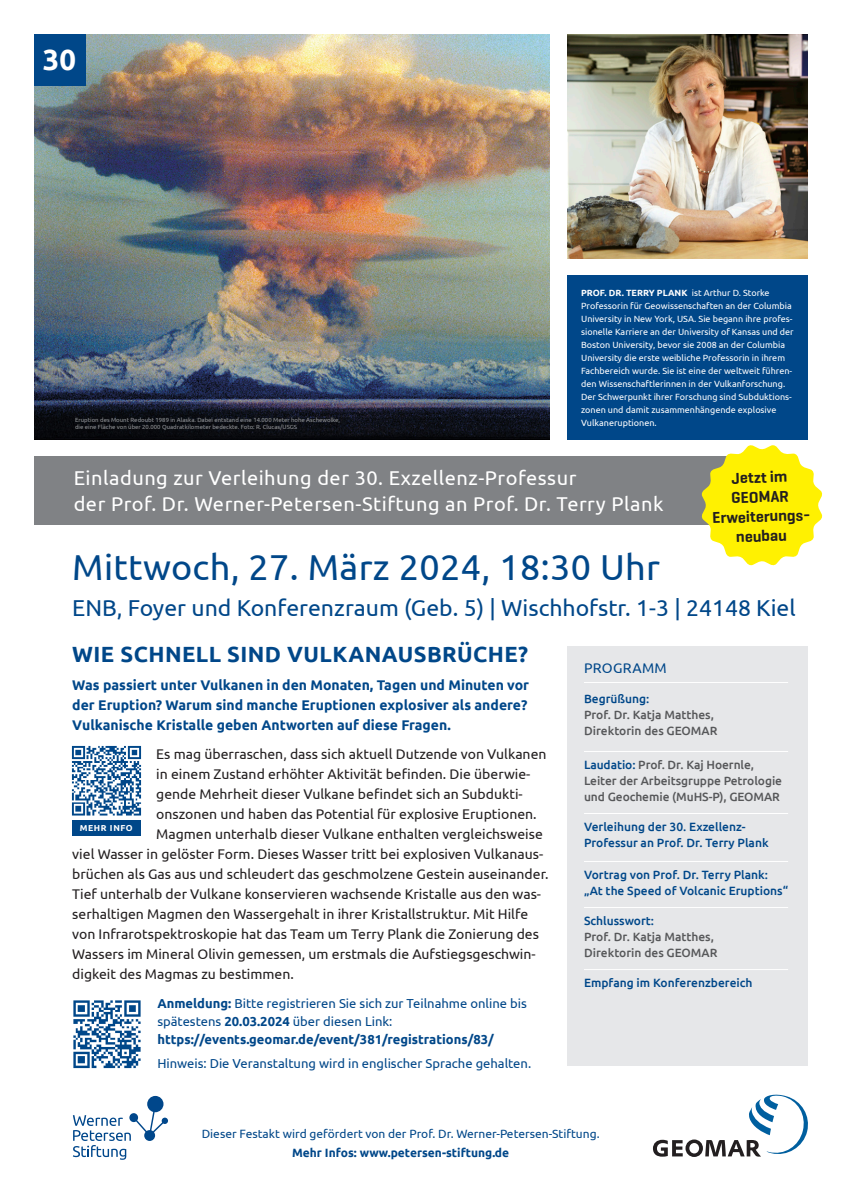
<style>
.page{position:relative;width:842px;height:1191px;background:#fff}
.page>*{position:absolute;margin:0;border:0;box-sizing:border-box;transform-origin:0 0}
.t1{font:36px "Ubuntu";letter-spacing:.01em;color:#004789}
.t2{font:700 29.2px "Ubuntu";color:#fff}
.t3{font:23px "Ubuntu";color:#004789}
.t4{font:700 22px "Ubuntu";letter-spacing:.02em;color:#004789}
.t5{font:20px/26px "Ubuntu";letter-spacing:.025em;color:#fff}
.t6{font:600 16px/19.5px "Geogrotesque";color:#231f20;text-align:center}
.t7{font:14px "Ubuntu";color:#231f20}
.t8{font:700 14px/20px "Ubuntu";color:#004789}
.t9{font:14px "Ubuntu";letter-spacing:.025em;color:#004789}
.t10{font:700 13px/18px "Ubuntu";color:#004789}
.t11{font:13px "Ubuntu";color:#004789}
.t12{font:500 12px/16px "Ubuntu";color:#57585a}
.t13{font:500 12px/16px "Ubuntu";color:#004789}
.t14{font:12px "Ubuntu";color:#004789}
.t15{font:700 12px "Ubuntu";color:#004789}
.t16{font:9px/13px "Ubuntu";color:#fff}
.t17{font:700 8.6px "Ubuntu";letter-spacing:.07em;color:#fff}
.t18{font:6px/7.2px "Ubuntu";color:#939598}
.s1{font-weight:700}
.s2{font-weight:400}
.s3{color:#004789}
</style>
<div class="page">
<svg style="left:653px;top:1094px;width:155px;height:63px"></svg>
<img style="left:34px;top:34px;width:516px;height:405px">
<img style="left:567px;top:34px;width:241px;height:224px">
<div style="left:34px;top:456px;width:757px;height:68px;background:#808285"></div>
<div style="left:567px;top:275px;width:241px;height:164px;background:#004789"></div>
<div style="left:34px;top:34px;width:51px;height:51px;background:#004789"></div>
<svg style="left:73px;top:1096px;width:95px;height:63px"></svg>
<div style="left:567px;top:646px;width:241px;height:420px;background:#e6e7e9"></div>
<hr style="left:584px;top:682px;width:204px;height:1px;background:#fff">
<hr style="left:584px;top:751px;width:204px;height:1px;background:#fff">
<hr style="left:584px;top:813px;width:204px;height:1px;background:#fff">
<hr style="left:584px;top:861px;width:204px;height:1px;background:#fff">
<hr style="left:584px;top:907px;width:204px;height:1px;background:#fff">
<hr style="left:584px;top:969px;width:204px;height:1px;background:#fff">
<svg style="left:701px;top:445px;width:122px;height:121px"></svg>
<img style="left:71px;top:745px;width:71px;height:70px">
<div style="left:72px;top:820px;width:68px;height:15px;background:#004789"></div>
<img style="left:73px;top:1000px;width:68px;height:69px">
<p class="t2" style="left:43px;top:42px;width:35px">30</p>
<p class="t18" style="left:75px;top:416px;width:266px">Eruption des Mount Redoubt 1989 in Alaska. Dabei entstand eine 14.000 Meter hohe Aschewolke, die eine Fläche von über 20.000 Quadratkilometer bedeckte. Foto: R. Clucas/USGS</p>
<p class="t16" style="left:581px;top:286px;width:214px"><span class="s1">PROF. DR. TERRY PLANK</span> ist Arthur D. Storke Professorin für Geowissenschaften an der Columbia University in New York, USA. Sie begann ihre profes&shy;sionelle Karriere an der University of Kansas und der Boston University, bevor sie 2008 an der Columbia University die erste weibliche Professorin in ihrem Fachbereich wurde. Sie ist eine der weltweit führen&shy;den Wissenschaftlerinnen in der Vulkanforschung.<br>Der Schwerpunkt ihrer Forschung sind Subduktions&shy;zonen und damit zusammenhängende explosive Vulkaneruptionen.</p>
<p class="t5" style="left:74px;top:464px;width:591px">Einladung zur Verleihung der 30. Exzellenz-Professur<br>der Prof. Dr. Werner-Petersen-Stiftung an Prof. Dr. Terry Plank</p>
<p class="t6" style="left:711px;top:469px;width:100px;rotate:-2deg">Jetzt im<br>GEOMAR<br>Erweiterungs&shy;neubau</p>
<p class="t1" style="left:72px;top:546px;width:589px">Mittwoch, 27. März 2024, 18:30 Uhr</p>
<p class="t3" style="left:72px;top:593px;width:725px">ENB, Foyer und Konferenzraum (Geb. 5) | Wischhofstr. 1-3 | 24148 Kiel</p>
<p class="t4" style="left:72px;top:640px;width:457px">WIE SCHNELL SIND VULKANAUSBRÜCHE?</p>
<p class="t8" style="left:72px;top:675px;width:458px">Was passiert unter Vulkanen in den Monaten, Tagen und Minuten vor der Eruption? Warum sind manche Eruptionen explosiver als andere?<br>Vulkanische Kristalle geben Antworten auf diese Fragen.</p>
<p class="t7" style="left:156px;top:745px;width:392px">Es mag überraschen, dass sich aktuell Dutzende von Vulkanen</p>
<p class="t7" style="left:156px;top:765px;width:376px">in einem Zustand erhöhter Aktivität befinden. Die überwie-</p>
<p class="t7" style="left:156px;top:785px;width:368px">gende Mehrheit dieser Vulkane befindet sich an Subdukti-</p>
<p class="t7" style="left:156px;top:805px;width:382px">onszonen und haben das Potential für explosive Eruptionen.</p>
<p class="t7" style="left:156px;top:825px;width:388px">Magmen unterhalb dieser Vulkane enthalten vergleichsweise</p>
<p class="t7" style="left:72px;top:845px;width:472px">viel Wasser in gelöster Form. Dieses Wasser tritt bei explosiven Vulkanaus-</p>
<p class="t7" style="left:72px;top:865px;width:478px">brüchen als Gas aus und schleudert das geschmolzene Gestein auseinander.</p>
<p class="t7" style="left:72px;top:885px;width:470px">Tief unterhalb der Vulkane konservieren wachsende Kristalle aus den was-</p>
<p class="t7" style="left:72px;top:905px;width:458px">serhaltigen Magmen den Wassergehalt in ihrer Kristallstruktur. Mit Hilfe</p>
<p class="t7" style="left:72px;top:925px;width:468px">von Infrarotspektroskopie hat das Team um Terry Plank die Zonierung des</p>
<p class="t7" style="left:72px;top:945px;width:465px">Wassers im Mineral Olivin gemessen, um erstmals die Aufstiegsgeschwin-</p>
<p class="t7" style="left:72px;top:965px;width:223px">digkeit des Magmas zu bestimmen.</p>
<p class="t17" style="left:80px;top:822px;width:55px">MEHR INFO</p>
<p class="t10" style="left:157px;top:994px;width:371px">Anmeldung: <span class="s2">Bitte registrieren Sie sich zur Teilnahme online bis spätestens</span> 20.03.2024 <span class="s2">über diesen Link: </span>https://events.geomar.de/event/381/registrations/83/</p>
<p class="t11" style="left:157px;top:1055px;width:375px">Hinweis: Die Veranstaltung wird in englischer Sprache gehalten.</p>
<p class="t9" style="left:584px;top:659px;width:84px">PROGRAMM</p>
<p class="t12" style="left:584px;top:690px;width:135px"><span class="s3">Begrüßung:<br></span>Prof. Dr. Katja Matthes,<br>Direktorin des GEOMAR</p>
<p class="t12" style="left:584px;top:756px;width:200px"><span class="s3">Laudatio:</span> Prof. Dr. Kaj Hoernle,<br>Leiter der Arbeitsgruppe Petrologie und Geochemie (MuHS-P), GEOMAR</p>
<p class="t13" style="left:584px;top:818px;width:186px">Verleihung der 30. Exzellenz-<br>Professur an Prof. Dr. Terry Plank</p>
<p class="t13" style="left:584px;top:866px;width:206px">Vortrag von Prof. Dr. Terry Plank: „At the Speed of Volcanic Eruptions“</p>
<p class="t12" style="left:584px;top:912px;width:135px"><span class="s3">Schlusswort:<br></span>Prof. Dr. Katja Matthes,<br>Direktorin des GEOMAR</p>
<p class="t13" style="left:584px;top:974px;width:170px">Empfang im Konferenzbereich</p>
<p class="t14" style="left:202px;top:1126px;width:399px">Dieser Festakt wird gefördert von der Prof. Dr. Werner-Petersen-Stiftung.</p>
<p class="t15" style="left:292px;top:1145px;width:219px">Mehr Infos: www.petersen-stiftung.de</p>
</div>
